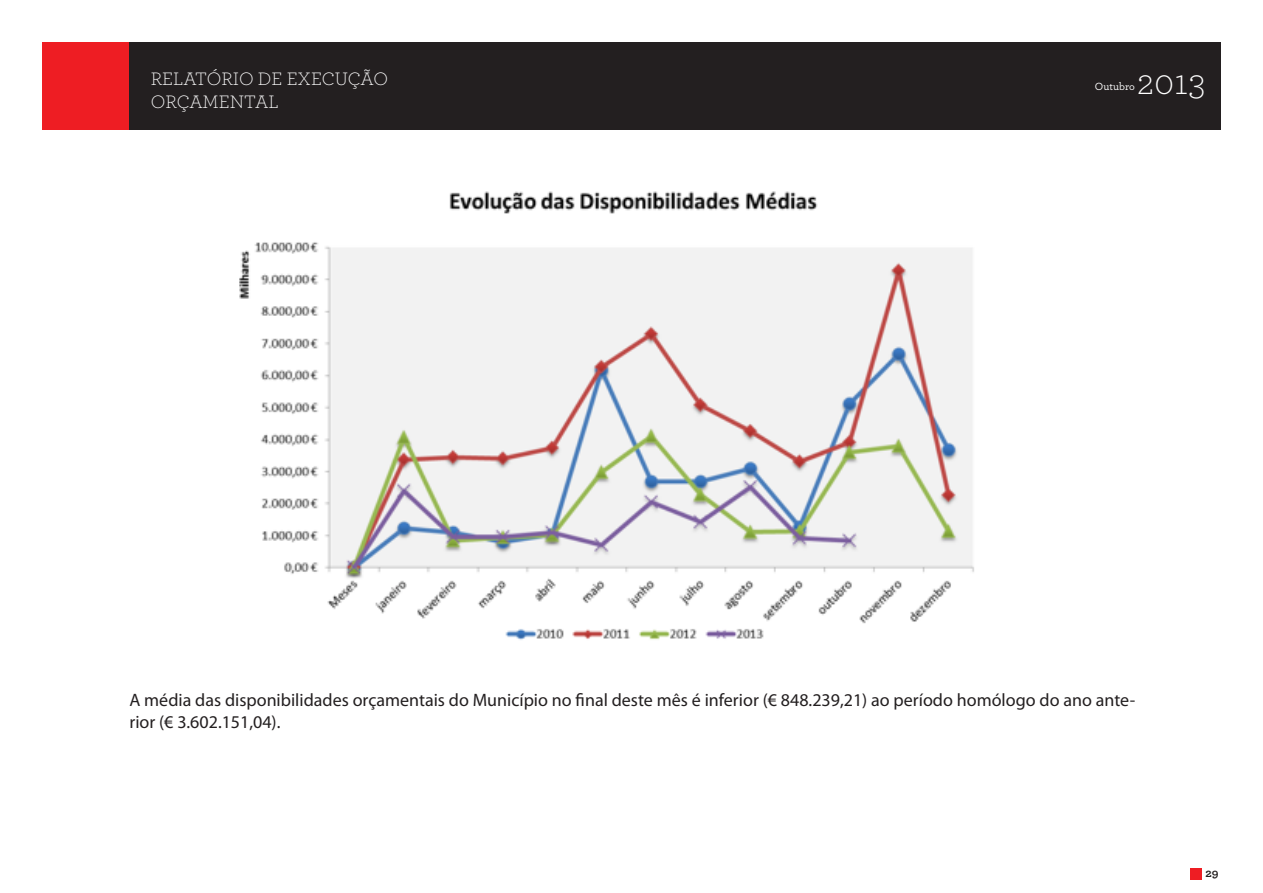
<style>
.page{position:relative;width:1263px;height:893px;background:#fff}
.page>*{position:absolute;margin:0;border:0;box-sizing:border-box;transform-origin:0 0}
.t1{font:300 37.2px "Archer";color:#fff}
.t2{font:300 18.9px/22.6px "Archer";color:#fff}
.texto{font:18px/21.6px "Myriad Pro";color:#231f20}
.t3{font:700 12px "Archer";color:#231f20}
.t4{font:500 10.95px "Archer";color:#fff}
</style>
<div class="page">
<div style="left:129px;top:43px;width:1091px;height:87px;background:#231f20"></div>
<div style="left:43px;top:43px;width:86px;height:87px;background:#ee1d23"></div>
<div style="left:1190px;top:868px;width:12px;height:11px;background:#ee1d23"></div>
<img style="left:239px;top:191px;width:735px;height:449px">
<p class="t2" style="left:151px;top:67px;width:239px">RELATÓRIO DE EXECUÇÃO<br>ORÇAMENTAL</p>
<p class="t4" style="left:1095px;top:78px;width:41px">Outubro</p>
<h1 class="t1" style="left:1137px;top:58px;width:70px">2013</h1>
<p class="texto" style="left:129px;top:689px;width:1007px">A média das disponibilidades orçamentais do Município no final deste mês é inferior (€ 848.239,21) ao período homólogo do ano ante&shy;rior (€ 3.602.151,04).</p>
<p class="t3" style="left:1205px;top:864px;width:15px">29</p>
</div>
